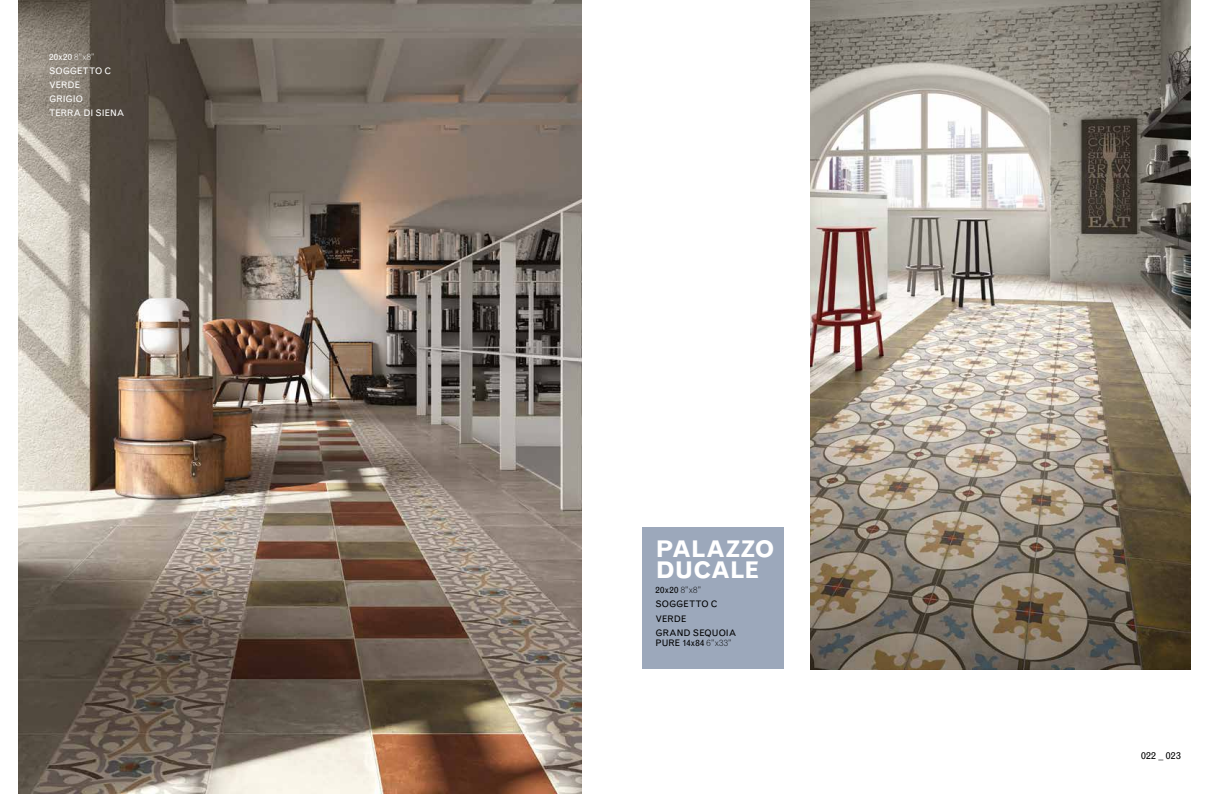
<style>
.page{position:relative;width:1219px;height:794px;background:#fff}
.page>*{position:absolute;margin:0;border:0;box-sizing:border-box;transform-origin:0 0}
.t1{font:700 23px/21.7px "Grotesque MT Std";letter-spacing:-.015em;color:#fff}
.t2{font:10px "Grotesque MT Std";letter-spacing:.035em;color:#000}
.t3{font:9px/14px "Grotesque MT Std";letter-spacing:.005em;color:#000}
.t4{font:9px/14px "Grotesque MT Std";color:#fff}
.s1{font-weight:300}
</style>
<div class="page">
<img style="left:811px;top:0;width:380px;height:669px">
<img style="left:19px;top:0;width:562px;height:794px">
<div style="left:642px;top:527px;width:142px;height:142px;background:#9ca8bb"></div>
<p class="t4" style="left:49px;top:50px;width:77px">20x20 <span class="s1">8”x8”<br></span>SOGGETTO C<br>VERDE<br>GRIGIO<br>TERRA DI SIENA</p>
<h1 class="t1" style="left:656px;top:538px;width:120px">PALAZZO<br>DUCALE</h1>
<p class="t3" style="left:656px;top:583px;width:82px">20x20 <span class="s1">8”x8”<br></span>SOGGETTO C<br>VERDE<br>GRAND SEQUOIA</p>
<p class="t3" style="left:656px;top:635px;width:78px">PURE 14x84 <span class="s1">6”x33”</span></p>
<p class="t2" style="left:1141px;top:749px;width:41px">022 _ 023</p>
</div>
